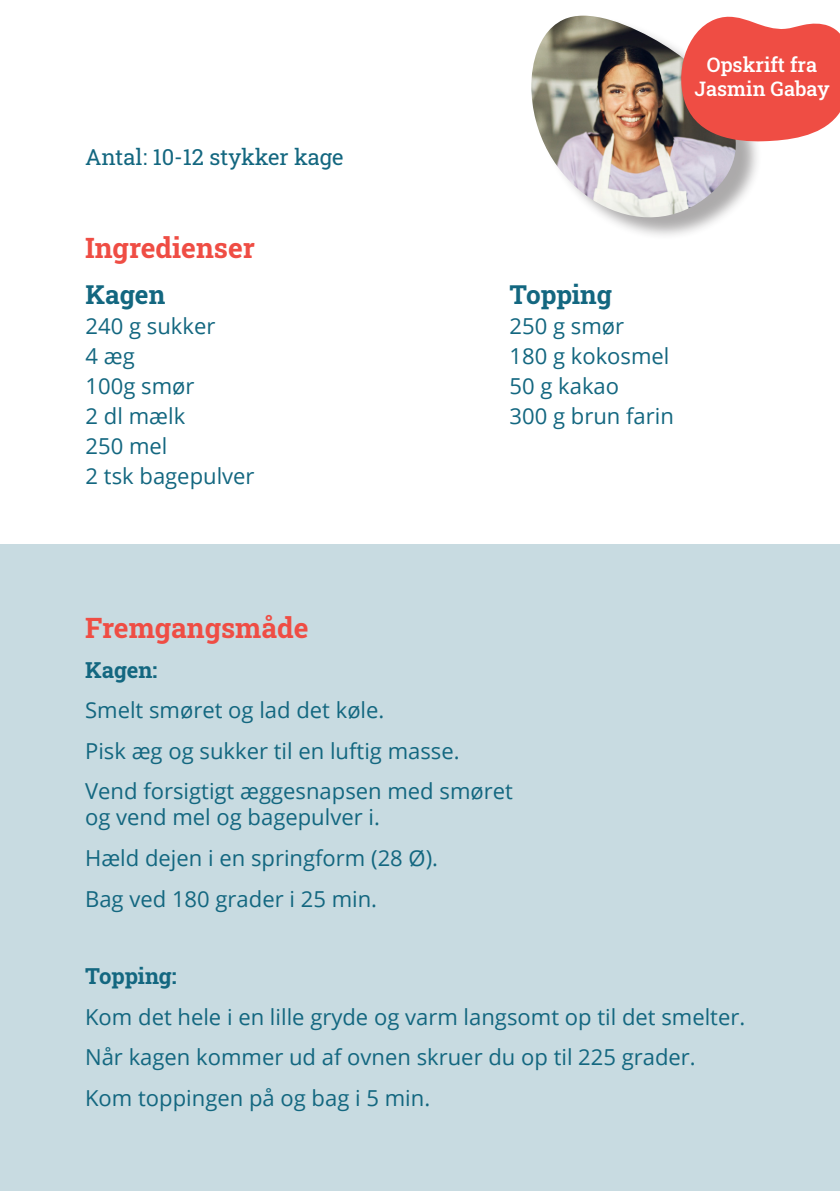
<style>
.page{position:relative;width:840px;height:1191px;background:#fff}
.page>*{position:absolute;margin:0;border:0;box-sizing:border-box;transform-origin:0 0}
.Pa1{font:700 28px "Roboto Slab";color:#ef4d44}
.Pa1-2{font:700 26px "Roboto Slab";letter-spacing:-.005em;color:#136780}
.Default{font:22px/26px "Open Sans";color:#136780}
.Pa1-3{font:22px "Roboto Slab";color:#136780}
.Default-2{font:700 22px "Roboto Slab";letter-spacing:-.005em;color:#136780}
.t1{font:500 20px/24px "Roboto Slab";color:#fff;text-align:center}
</style>
<div class="page">
<div style="left:535px;top:17px;width:227px;height:224px;background:#231f20;opacity:.38"></div>
<img style="left:531px;top:16px;width:206px;height:203px">
<div style="left:0;top:544px;width:839px;height:647px;background:#c8dbe1"></div>
<svg style="left:673px;top:16px;width:166px;height:126px"></svg>
<p class="Pa1-3" style="left:85px;top:142px;width:260px">Antal: 10-12 stykker kage</p>
<p class="Pa1" style="left:85px;top:228px;width:171px">Ingredienser</p>
<p class="Pa1-2" style="left:86px;top:277px;width:81px">Kagen</p>
<p class="Default" style="left:86px;top:312px;width:131px">240 g sukker</p>
<p class="Default" style="left:86px;top:342px;width:51px">4 æg</p>
<p class="Default" style="left:86px;top:372px;width:110px">100g smør</p>
<p class="Default" style="left:86px;top:402px;width:101px">2 dl mælk</p>
<p class="Default" style="left:86px;top:432px;width:83px">250 mel</p>
<p class="Default" style="left:86px;top:462px;width:170px">2 tsk bagepulver</p>
<p class="t1" style="left:694px;top:52px;width:137px">Opskrift fra<br>Jasmin Gabay</p>
<p class="Pa1-2" style="left:509px;top:277px;width:104px">Topping</p>
<p class="Default" style="left:509px;top:312px;width:116px">250 g smør</p>
<p class="Default" style="left:509px;top:342px;width:161px">180 g kokosmel</p>
<p class="Default" style="left:509px;top:372px;width:111px">50 g kakao</p>
<p class="Default" style="left:509px;top:402px;width:166px">300 g brun farin</p>
<p class="Pa1" style="left:85px;top:608px;width:225px">Fremgangsmåde</p>
<p class="Default-2" style="left:85px;top:654px;width:74px">Kagen:</p>
<p class="Default" style="left:85px;top:696px;width:300px">Smelt smøret og lad det køle.</p>
<p class="Default" style="left:85px;top:737px;width:376px">Pisk æg og sukker til en luftig masse.</p>
<p class="Default" style="left:85px;top:778px;width:429px">Vend forsigtigt æggesnapsen med smøret og vend mel og bagepulver i.</p>
<p class="Default" style="left:85px;top:844px;width:354px">Hæld dejen i en springform (28 Ø).</p>
<p class="Default" style="left:85px;top:885px;width:293px">Bag ved 180 grader i 25 min.</p>
<p class="Default-2" style="left:85px;top:961px;width:93px">Topping:</p>
<p class="Default" style="left:85px;top:1003px;width:661px">Kom det hele i en lille gryde og varm langsomt op til det smelter.</p>
<p class="Default" style="left:85px;top:1043px;width:612px">Når kagen kommer ud af ovnen skruer du op til 225 grader.</p>
<p class="Default" style="left:85px;top:1084px;width:346px">Kom toppingen på og bag i 5 min.</p>
</div>
